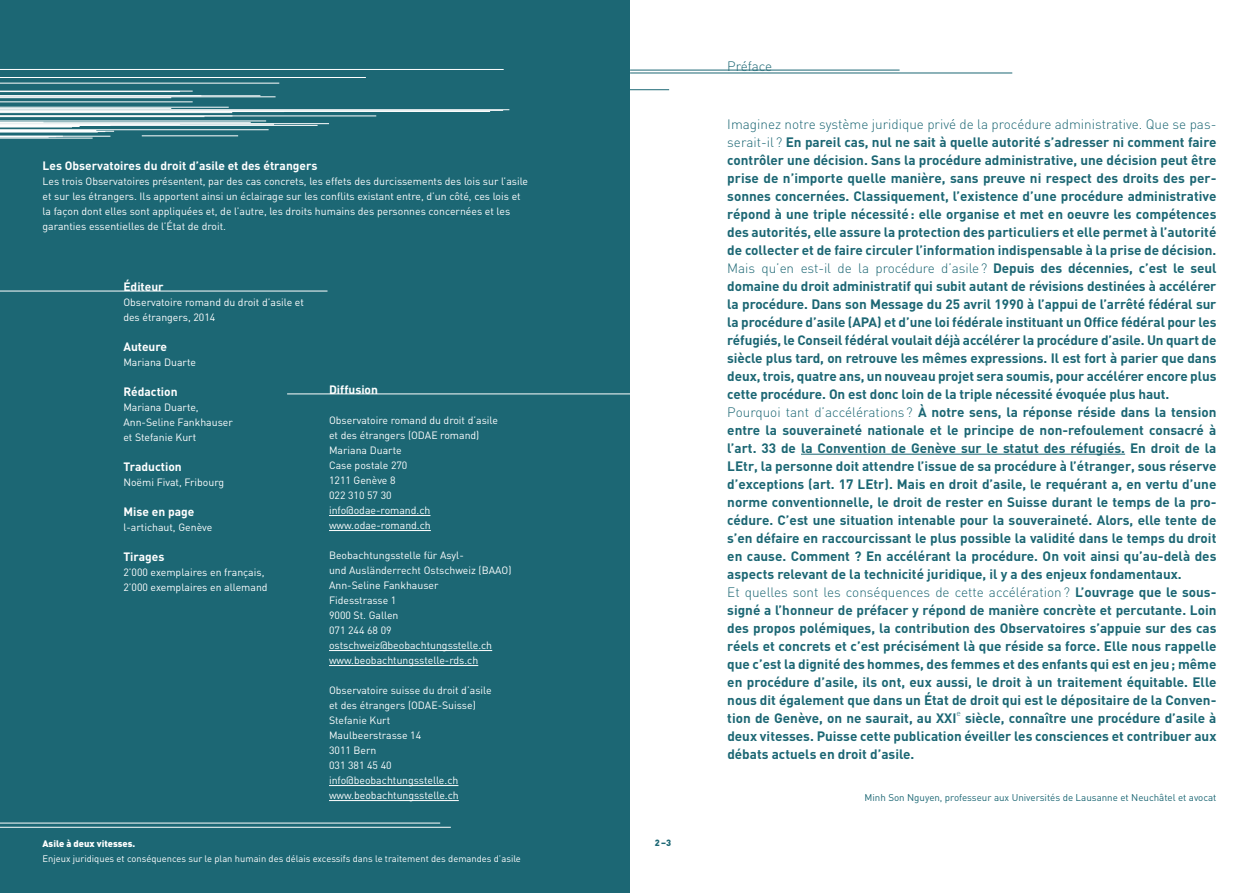
<style>
.page{position:relative;width:1259px;height:893px;background:#fff}
.page>*{position:absolute;margin:0;border:0;box-sizing:border-box;transform-origin:0 0}
.t1{font:700 13.5px/18px "DIN";color:#1c6774}
.t2{font:300 13.5px "DIN";letter-spacing:-.01em;color:#1c6774}
.t3{font:700 12px "DIN";color:#fff}
.t4{font:10.5px/15px "DIN";color:#fff}
.t5{font:9.75px "DIN";color:#1c6774}
.t6{font:9.3px "DIN";color:#fff}
.t7{font:900 9.3px "DIN";color:#fff}
.t8{font:900 9px "DIN";color:#1c6774}
.t9{font:300 8.55px "DIN";color:#1c6774}
.s1{font-weight:300}
</style>
<div class="page">
<hr style="left:519px;top:89px;width:150px;height:1px;background:#1c6774">
<div style="left:0;top:0;width:629px;height:893px;background:#1c6774"></div>
<hr style="left:0;top:823px;width:440px;height:1px;background:#fff">
<hr style="left:0;top:827px;width:451px;height:1px;background:#fff">
<hr style="left:0;top:291px;width:327px;height:1px;background:#fff">
<hr style="left:287px;top:394px;width:347px;height:1px;background:#fff">
<hr style="left:801px;top:454px;width:324px;height:1px;background:#1c6774">
<hr style="left:0;top:131px;width:114px;height:1px;background:#fff">
<hr style="left:0;top:137px;width:49px;height:1px;background:#fff">
<hr style="left:0;top:130px;width:96px;height:1px;background:#fff">
<hr style="left:0;top:136px;width:110px;height:1px;background:#fff">
<hr style="left:0;top:132px;width:98px;height:1px;background:#fff">
<hr style="left:0;top:138px;width:93px;height:1px;background:#fff">
<hr style="left:0;top:129px;width:269px;height:1px;background:#fff">
<hr style="left:0;top:83px;width:279px;height:1px;background:#fff">
<hr style="left:0;top:124px;width:274px;height:1px;background:#fff">
<hr style="left:0;top:123px;width:329px;height:1px;background:#fff">
<hr style="left:0;top:125px;width:317px;height:1px;background:#fff">
<hr style="left:0;top:126px;width:80px;height:1px;background:#fff">
<hr style="left:0;top:127px;width:72px;height:1px;background:#fff">
<hr style="left:0;top:121px;width:266px;height:1px;background:#fff">
<hr style="left:0;top:122px;width:251px;height:1px;background:#fff">
<hr style="left:0;top:102px;width:193px;height:1px;background:#fff">
<hr style="left:0;top:96px;width:260px;height:1px;background:#fff">
<hr style="left:0;top:108px;width:171px;height:1px;background:#fff">
<hr style="left:0;top:107px;width:229px;height:1px;background:#fff">
<hr style="left:0;top:91px;width:193px;height:1px;background:#fff">
<hr style="left:0;top:77px;width:366px;height:1px;background:#fff">
<hr style="left:142px;top:136px;width:96px;height:1px;background:#fff">
<hr style="left:0;top:116px;width:376px;height:1px;background:#fff">
<hr style="left:0;top:97px;width:275px;height:1px;background:#fff">
<hr style="left:0;top:109px;width:509px;height:1px;background:#fff">
<hr style="left:0;top:111px;width:490px;height:1px;background:#fff">
<hr style="left:0;top:110px;width:503px;height:1px;background:#fff">
<hr style="left:0;top:69px;width:504px;height:1px;background:#fff">
<hr style="left:0;top:112px;width:232px;height:1px;background:#fff">
<hr style="left:630px;top:73px;width:382px;height:1px;background:#1c6774">
<hr style="left:630px;top:70px;width:269px;height:1px;background:#1c6774">
<hr style="left:329px;top:515px;width:101px;height:1px;background:#fff">
<hr style="left:329px;top:530px;width:102px;height:1px;background:#fff">
<hr style="left:329px;top:650px;width:163px;height:1px;background:#fff">
<hr style="left:329px;top:665px;width:149px;height:1px;background:#fff">
<hr style="left:329px;top:785px;width:129px;height:1px;background:#fff">
<hr style="left:329px;top:800px;width:130px;height:1px;background:#fff">
<p class="t3" style="left:43px;top:158px;width:276px">Les Observatoires du droit d’asile et des étrangers</p>
<p class="t4" style="left:43px;top:173px;width:487px">Les trois Observatoires présentent, par des cas concrets, les effets des durcissements des lois sur l’asile et sur les étrangers. Ils apportent ainsi un éclairage sur les conflits existant entre, d’un côté, ces lois et la façon dont elles sont appliquées et, de l’autre, les droits humains des personnes concernées et les garanties essentielles de l’État de droit.</p>
<p class="t3" style="left:123px;top:279px;width:42px">Éditeur</p>
<p class="t4" style="left:123px;top:294px;width:182px">Observatoire romand du droit d’asile et des étrangers, 2014</p>
<p class="t3" style="left:123px;top:339px;width:45px">Auteure</p>
<p class="t4" style="left:123px;top:354px;width:74px">Mariana Duarte</p>
<p class="t3" style="left:123px;top:384px;width:56px">Rédaction</p>
<p class="t4" style="left:123px;top:399px;width:111px">Mariana Duarte,<br>Ann-Seline Fankhauser et Stefanie Kurt</p>
<p class="t3" style="left:123px;top:459px;width:60px">Traduction</p>
<p class="t4" style="left:123px;top:474px;width:102px">Noëmi Fivat, Fribourg</p>
<p class="t3" style="left:123px;top:504px;width:73px">Mise en page</p>
<p class="t4" style="left:123px;top:519px;width:90px">l-artichaut, Genève</p>
<p class="t3" style="left:123px;top:549px;width:43px">Tirages</p>
<p class="t4" style="left:123px;top:564px;width:146px">2’000 exemplaires en français,<br>2’000 exemplaires en allemand</p>
<p class="t3" style="left:329px;top:382px;width:50px">Diffusion</p>
<p class="t4" style="left:329px;top:413px;width:170px">Observatoire romand du droit d’asile et des étrangers (ODAE romand)<br>Mariana Duarte<br>Case postale 270<br>1211 Genève 8<br>022 310 57 30<br>info@odae-romand.ch www.odae-romand.ch</p>
<p class="t4" style="left:329px;top:548px;width:184px">Beobachtungsstelle für Asyl-<br>und Ausländerrecht Ostschweiz (BAAO)<br>Ann-Seline Fankhauser<br>Fidesstrasse 1<br>9000 St. Gallen<br>071 244 68 09 ostschweiz@beobachtungsstelle.ch www.beobachtungsstelle-rds.ch</p>
<p class="t4" style="left:329px;top:683px;width:164px">Observatoire suisse du droit d’asile et des étrangers (ODAE-Suisse)<br>Stefanie Kurt<br>Maulbeerstrasse 14<br>3011 Bern<br>031 381 45 40 info@beobachtungsstelle.ch www.beobachtungsstelle.ch</p>
<p class="t7" style="left:43px;top:837px;width:94px">Asile à deux vitesses.</p>
<p class="t6" style="left:43px;top:852px;width:480px">Enjeux juridiques et conséquences sur le plan humain des délais excessifs dans le traitement des demandes d’asile</p>
<p class="t8" style="left:655px;top:837px;width:18px">2 – 3</p>
<p class="t2" style="left:727px;top:57px;width:47px">Préface</p>
<p class="t1" style="left:727px;top:114px;width:490px"><span class="s1">Imaginez notre système juridique privé de la procédure administrative. Que se pas&shy;serait-il ?</span> En pareil cas, nul ne sait à quelle autorité s’adresser ni comment faire contrôler une décision. Sans la procédure administrative, une décision peut être prise de n’importe quelle manière, sans preuve ni respect des droits des per&shy;sonnes concernées. Classiquement, l’existence d’une procédure administrative répond à une triple nécessité: elle organise et met en oeuvre les compétences des autorités, elle assure la protection des particuliers et elle permet à l’autorité de collecter et de faire circuler l’information indispensable à la prise de décision.<br><span class="s1">Mais qu’en est-il de la procédure d’asile?</span> Depuis des décennies, c’est le seul domaine du droit administratif qui subit autant de révisions destinées à accélérer la procédure. Dans son Message du 25 avril 1990 à l’appui de l’arrêté fédéral sur la procédure d’asile (APA) et d’une loi fédérale instituant un Office fédéral pour les réfugiés, le Conseil fédéral voulait déjà accélérer la procédure d’asile. Un quart de siècle plus tard, on retrouve les mêmes expressions. Il est fort à parier que dans deux, trois, quatre ans, un nouveau projet sera soumis, pour accélérer encore plus cette procédure. On est donc loin de la triple nécessité évoquée plus haut.<br><span class="s1">Pourquoi tant d’accélérations ?</span> À notre sens, la réponse réside dans la tension entre la souveraineté nationale et le principe de non-refoulement consacré à l’art. 33 de la Convention de Genève sur le statut des réfugiés. En droit de la LEtr, la personne doit attendre l’issue de sa procédure à l’étranger, sous réserve d’exceptions (art. 17 LEtr). Mais en droit d’asile, le requérant a, en vertu d’une norme conventionnelle, le droit de rester en Suisse durant le temps de la pro&shy;cédure. C’est une situation intenable pour la souveraineté. Alors, elle tente de s’en défaire en raccourcissant le plus possible la validité dans le temps du droit en cause. Comment ? En accélérant la procédure. On voit ainsi qu’au-delà des aspects relevant de la technicité juridique, il y a des enjeux fondamentaux.<br><span class="s1">Et quelles sont les conséquences de cette accélération?</span> L’ouvrage que le sous&shy;signé a l’honneur de préfacer y répond de manière concrète et percutante. Loin des propos polémiques, la contribution des Observatoires s’appuie sur des cas réels et concrets et c’est précisément là que réside sa force. Elle nous rappelle que c’est la dignité des hommes, des femmes et des enfants qui est en jeu; même en procédure d’asile, ils ont, eux aussi, le droit à un traitement équitable. Elle nous dit également que dans un État de droit qui est le dépositaire de la Conven&shy;tion de Genève, on ne saurait, au XXI</p>
<p class="t9" style="left:956px;top:707px;width:6px">e</p>
<p class="t1" style="left:727px;top:708px;width:490px;text-align:justify;text-indent:238px">siècle, connaître une procédure d’asile à deux vitesses. Puisse cette publication éveiller les consciences et contribuer aux débats actuels en droit d’asile.</p>
<p class="t5" style="left:864px;top:791px;width:353px">Minh Son Nguyen, professeur aux Universités de Lausanne et Neuchâtel et avocat</p>
</div>
